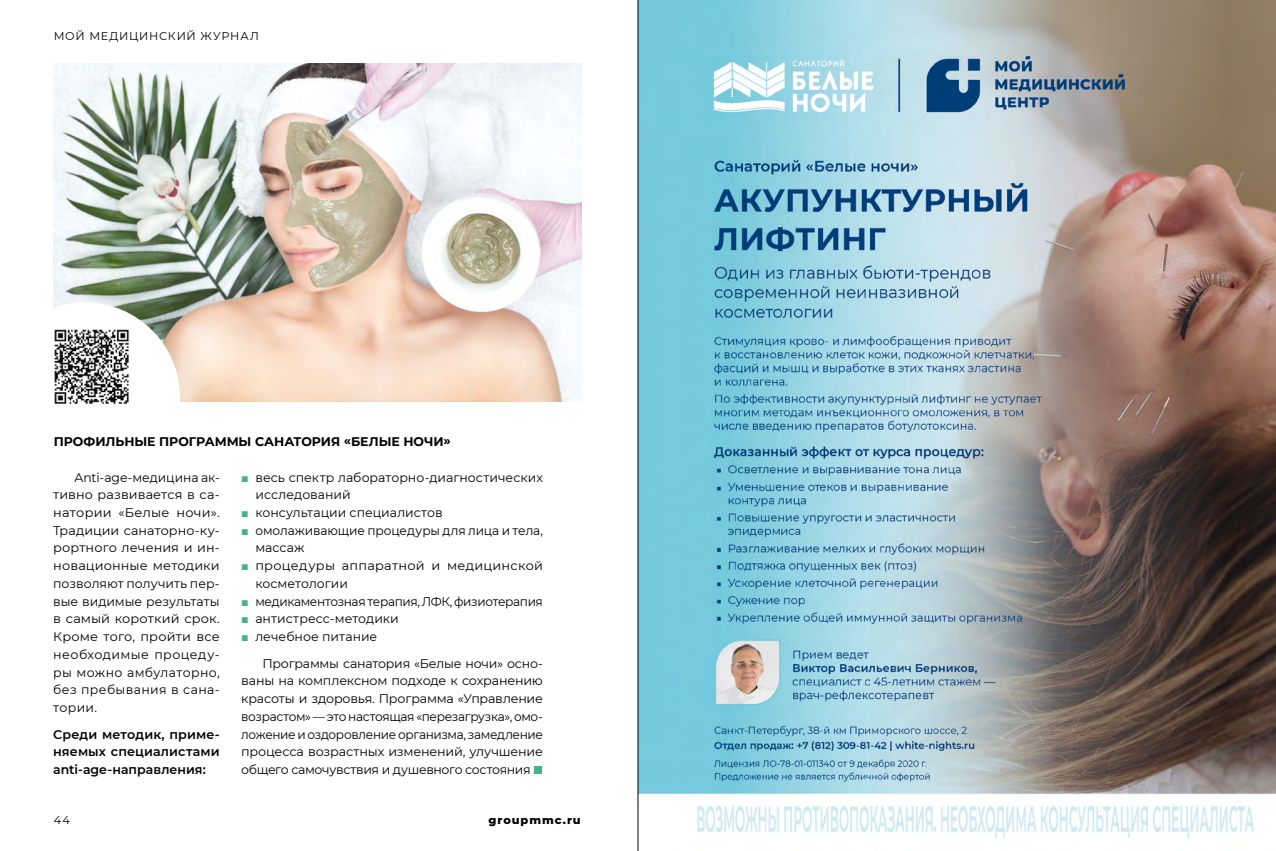
<style>
.page{position:relative;width:1276px;height:851px;background:#fff}
.page>*{position:absolute;margin:0;border:0;box-sizing:border-box;transform-origin:0 0}
.t1{font:12.5px/17.8px "Montserrat";color:#000}
.t2{font:600 12.5px/17.8px "Montserrat";letter-spacing:.01em;color:#000;text-align:justify}
.t3{font:12.5px "Montserrat";letter-spacing:-.03em;color:#000}
.t4{font:700 12.5px "Montserrat";letter-spacing:-.005em;color:#000}
.t5{font:11.25px "Montserrat";letter-spacing:.065em;color:#000}
.t6{font:800 11.25px "Montserrat";letter-spacing:.085em;color:#000}
.s1{font-family:"Arial";font-weight:700;color:#45b385}
</style>
<div class="page">
<img style="left:54px;top:64px;width:527px;height:337px">
<svg style="left:53px;top:302px;width:127px;height:99px"></svg>
<img style="left:639px;top:0;width:637px;height:838px">
<div style="left:534px;top:766px;width:8px;height:8px;background:#45b385"></div>
<img style="left:53px;top:322px;width:82px;height:82px">
<hr style="left:638px;top:0;width:1px;height:850px;background:#000">
<p class="t5" style="left:54px;top:28px;width:207px">мой М едицинский журнал</p>
<p class="t4" style="left:54px;top:432px;width:399px">П рофильные программы санатория «Белые ночи»</p>
<p class="t1" style="left:255px;top:467px;width:289px;text-indent:-14px"><span class="s1">■</span> весь спектр лабораторно-диагностических исследований</p>
<p class="t1" style="left:241px;top:503px;width:203px"><span class="s1">■</span> консультации специалистов</p>
<p class="t1" style="left:255px;top:521px;width:289px;text-indent:-14px"><span class="s1">■</span> омолаживающие процедуры для лица и тела, массаж</p>
<p class="t1" style="left:255px;top:556px;width:289px;text-indent:-14px"><span class="s1">■</span> процедуры аппаратной и медицинской косметологии</p>
<p class="t3" style="left:241px;top:592px;width:303px"><span class="s1">■</span> медикаментозная терапия, ЛФК, физиотерапия</p>
<p class="t1" style="left:241px;top:609px;width:159px"><span class="s1">■</span> антистресс-методики</p>
<p class="t1" style="left:262px;top:622px;width:282px;line-height:26.6px;text-indent:-21px"><span class="s1">■</span> лечебное питание<br>Программы санатория «Белые ночи» осно-</p>
<p class="t1" style="left:241px;top:671px;width:303px;text-align:justify">ваны на комплексном подходе к сохранению красоты и здоровья. Программа «Управление возрастом» — это настоящая «перезагрузка», омо&shy;ложение и оздоровление организма, замедление процесса возрастных изменений, улучшение общего самочувствия и душевного состояния</p>
<p class="t1" style="left:53px;top:467px;width:168px;text-align:justify;text-indent:21px">Anti-age-медицина ак&shy;тивно развивается в са&shy;натории «Белые ночи».<br>Традиции санаторно-ку&shy;рортного лечения и ин&shy;новационные методики позволяют получить пер&shy;вые видимые результаты в самый короткий срок.<br>Кроме того, пройти все необходимые процеду&shy;ры можно амбулаторно, без пребывания в сана&shy;тории.</p>
<p class="t2" style="left:53px;top:724px;width:168px">Среди методик, приме&shy;няемых специалистами anti-age-направления:</p>
<p class="t5" style="left:54px;top:812px;width:18px">44</p>
<p class="t6" style="left:488px;top:811px;width:94px">groupmmc.ru</p>
</div>
